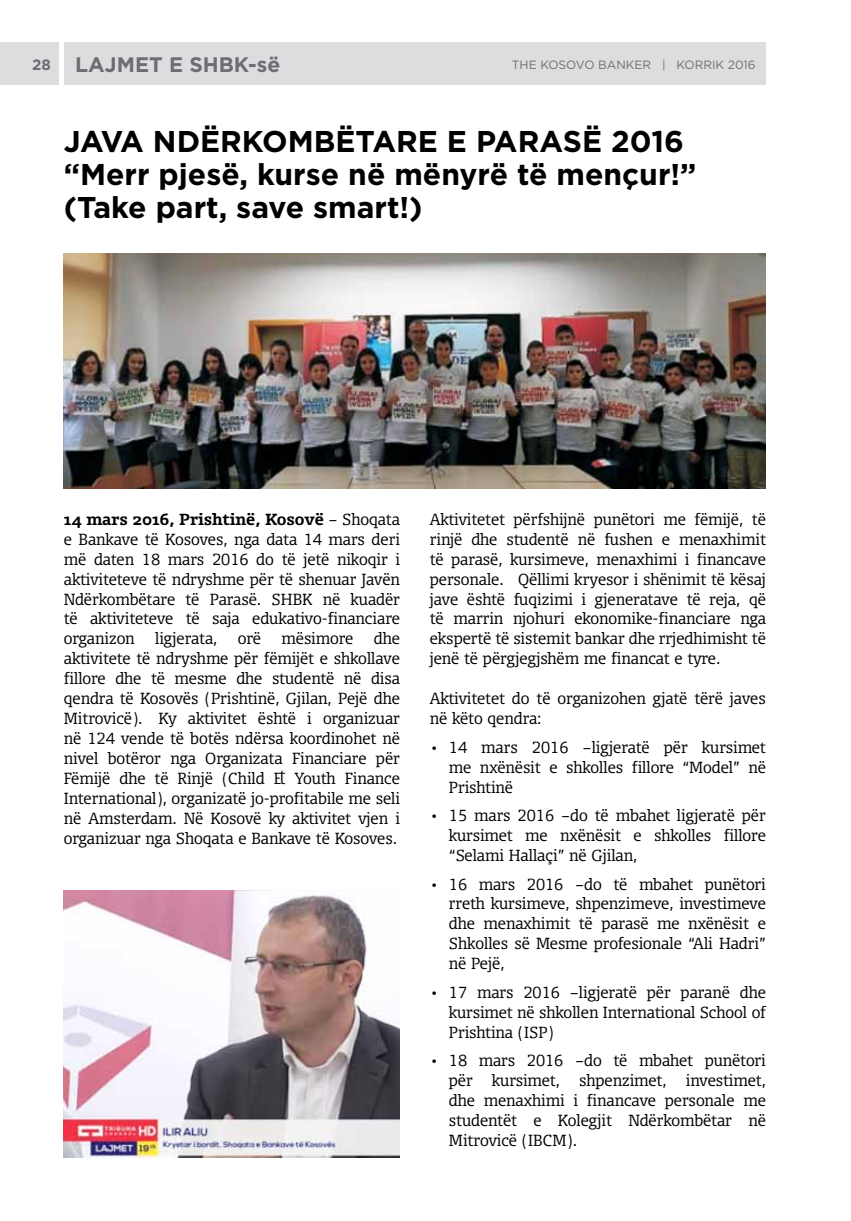
<style>
.page{position:relative;width:851px;height:1221px;background:#fff}
.page>*{position:absolute;margin:0;border:0;box-sizing:border-box;transform-origin:0 0}
.t1{font:700 30px/33px "Gotham";color:#000}
.t2{font:700 21px "Gotham";color:#6d6e71}
.t3{font:300 15.3px/20px "Olsen TF";color:#000;text-align:justify}
.t4{font:700 15.3px "Olsen";color:#000}
.t5{font:12px "Gotham";color:#6d6e71}
.s1{font-size:15px}
.s2{font-family:"Olsen TF";font-weight:300}
.s3{font-family:"Courier New";font-weight:400;font-size:15px}
</style>
<div class="page">
<div style="left:0;top:43px;width:765px;height:42px;background:#dcddde"></div>
<hr style="left:60px;top:38px;width:4px;height:51px;background:#fff">
<img style="left:64px;top:890px;width:336px;height:267px">
<img style="left:64px;top:253px;width:701px;height:236px">
<h2 class="t2" style="left:32px;top:52px;width:249px"><span class="s1">28</span> LAJMET E SHBK-së</h2>
<p class="t5" style="left:512px;top:57px;width:245px">THE KOSOVO BANKER | KORRIK 2016</p>
<h1 class="t1" style="left:64px;top:124px;width:634px">JAVA NDËRKOMBËTARE E PARASË 2016 “Merr pjesë, kurse në mënyrë të mençur!” (Take part, save smart!)</h1>
<p class="t4" style="left:64px;top:509px;width:337px">14 mars 2016, Prishtinë, Kosovë <span class="s2">– Shoqata</span></p>
<p class="t3" style="left:64px;top:528px;width:337px">e Bankave të Kosoves, nga data 14 mars deri më daten 18 mars 2016 do të jetë nikoqir i aktiviteteve të ndryshme për të shenuar Javën Ndërkombëtare të Parasë. SHBK në kuadër të aktiviteteve të saja edukativo-financiare organizon</p>
<p class="t3" style="left:64px;top:628px;width:337px;text-indent:310px">dhe aktivitete të ndryshme për fëmijët e shkollave fillore dhe të mesme dhe studentë në disa qendra të Kosovës (Prishtinë, Gjilan, Pejë dhe Mitrovicë). Ky aktivitet është i organizuar në 124 vende të botës ndërsa koordinohet në nivel botëror nga Organizata Financiare për Fëmijë dhe të Rinjë (Child &amp; Youth Finance International), organizatë jo-profitabile me seli në Amsterdam. Në Kosovë ky aktivitet vjen i organizuar nga Shoqata e Bankave të Kosoves.</p>
<p class="t3" style="left:155px;top:628px;width:64px">ligjerata,</p>
<p class="t3" style="left:238px;top:628px;width:25px">orë</p>
<p class="t3" style="left:281px;top:628px;width:73px">mësimore</p>
<p class="t3" style="left:429px;top:509px;width:337px">Aktivitetet përfshijnë punëtori me fëmijë, të rinjë dhe studentë në fushen e menaxhimit të parasë, kursimeve, menaxhimi i financave personale. Qëllimi kryesor i shënimit të kësaj jave është fuqizimi i gjeneratave të reja, që të marrin njohuri ekonomike-financiare nga ekspertë të sistemit bankar dhe rrjedhimisht të jenë të përgjegjshëm me financat e tyre.</p>
<p class="t3" style="left:429px;top:688px;width:337px">Aktivitetet do të organizohen gjatë tërë javes në këto qendra:</p>
<p class="t3" style="left:449px;top:736px;width:318px;text-indent:-19px"><span class="s3">•</span> 14 mars 2016 –ligjeratë për kursimet me nxënësit e shkolles fillore “Model” në Prishtinë</p>
<p class="t3" style="left:449px;top:805px;width:318px;text-indent:-19px"><span class="s3">•</span> 15 mars 2016 –do të mbahet ligjeratë për kursimet me nxënësit e shkolles fillore “Selami Hallaçi” në Gjilan,</p>
<p class="t3" style="left:449px;top:873px;width:318px;text-indent:-19px"><span class="s3">•</span> 16 mars 2016 –do të mbahet punëtori rreth kursimeve, shpenzimeve, investimeve dhe menaxhimit të parasë me nxënësit e Shkolles së Mesme profesionale “Ali Hadri” në Pejë,</p>
<p class="t3" style="left:449px;top:981px;width:318px;text-indent:-19px"><span class="s3">•</span> 17 mars 2016 –ligjeratë për paranë dhe kursimet në shkollen International School of Prishtina (ISP)</p>
<p class="t3" style="left:449px;top:1050px;width:318px;text-indent:-19px"><span class="s3">•</span> 18 mars 2016 –do të mbahet punëtori për kursimet, shpenzimet, investimet, dhe menaxhimi i financave personale me studentët e Kolegjit Ndërkombëtar në Mitrovicë (IBCM).</p>
</div>
